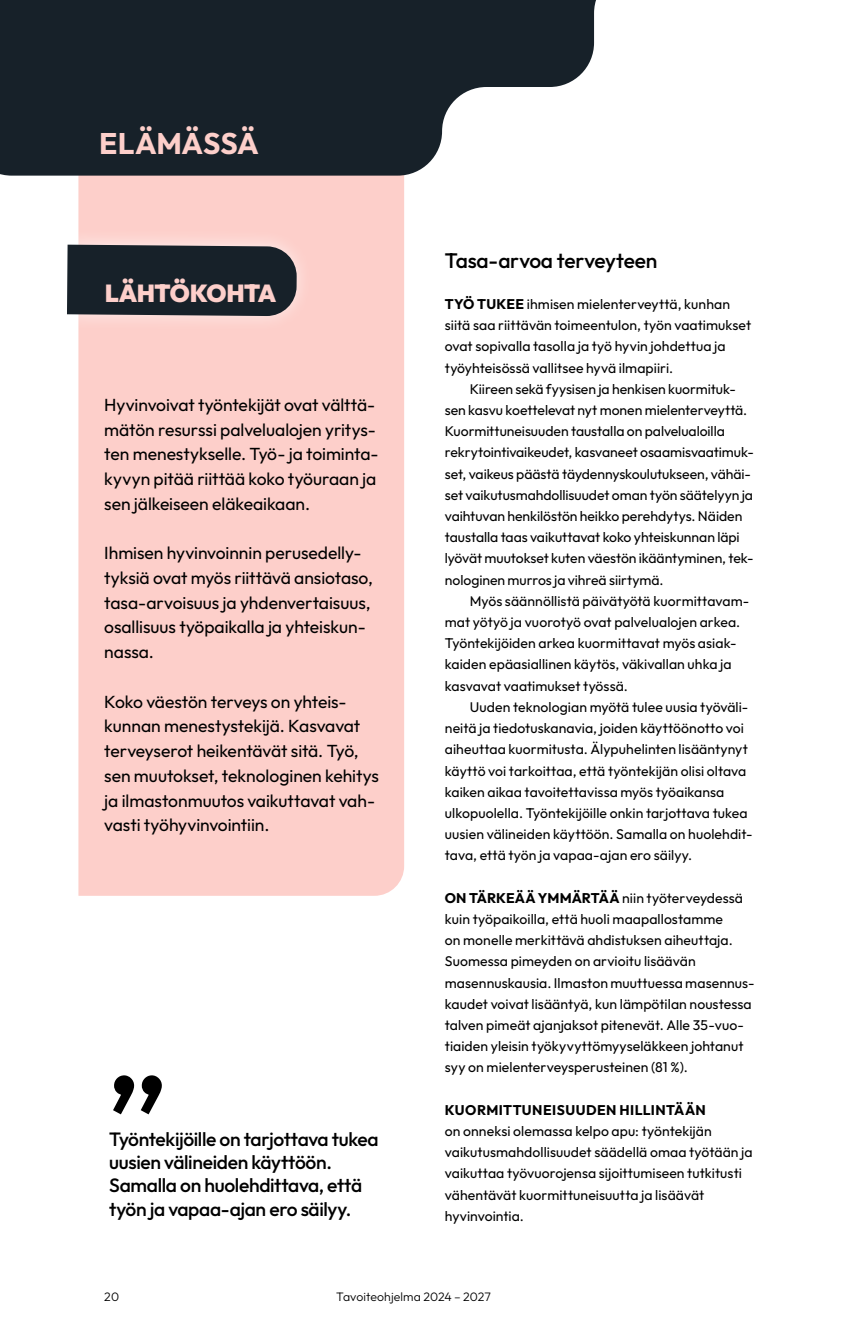
<style>
.page{position:relative;width:854px;height:1340px;background:#fff}
.page>*{position:absolute;margin:0;border:0;box-sizing:border-box;transform-origin:0 0}
.t1{font:150.5px "Outfit";color:#000}
.t2{font:700 29.75px "Outfit";color:#fdcfca}
.t3{font:900 24.5px "Outfit";letter-spacing:-.025em;color:#fdcfca}
.t4{font:500 21px "Outfit";letter-spacing:-.01em;color:#000}
.t5{font:500 19.25px/23.1px "Outfit";letter-spacing:-.02em;color:#000}
.t6{font:17.5px/24.7px "Outfit";letter-spacing:-.005em;color:#000}
.t7{font:14px/21.2px "Outfit";letter-spacing:.005em;color:#000}
.t8{font:700 14px "Outfit";letter-spacing:.03em;color:#000}
.t9{font:300 12.25px "Outfit";letter-spacing:.005em;color:#000}
.s1{font-weight:700}
</style>
<div class="page">
<div style="left:78px;top:176px;width:326px;height:719px;background:#fdcfca"></div>
<svg style="left:67px;top:225px;width:248px;height:109px;background:#786d6f"></svg>
<svg style="left:0;top:0;width:596px;height:176px;background:#363f46"></svg>
<h2 class="t2" style="left:99px;top:124px;width:161px">ELÄMÄSSÄ</h2>
<h3 class="t3" style="left:105px;top:277px;width:173px">LÄHTÖKOHTA</h3>
<p class="t6" style="left:104px;top:393px;width:276px">Hyvinvoivat työntekijät ovat välttä&shy;mätön resurssi palvelualojen yritys&shy;ten menestykselle. Työ- ja toiminta&shy;kyvyn pitää riittää koko työuraan ja sen jälkeiseen eläkeaikaan.</p>
<p class="t6" style="left:104px;top:541px;width:270px">Ihmisen hyvinvoinnin perusedelly&shy;tyksiä ovat myös riittävä ansiotaso, tasa-arvoisuus ja yhdenvertaisuus, osallisuus työpaikalla ja yhteiskun&shy;nassa.</p>
<p class="t6" style="left:104px;top:689px;width:276px">Koko väestön terveys on yhteis&shy;kunnan menestystekijä. Kasvavat terveyserot heikentävät sitä. Työ, sen muutokset, teknologinen kehitys ja ilmastonmuutos vaikuttavat vah&shy;vasti työhyvinvointiin.</p>
<h1 class="t1" style="left:104px;top:1032px;width:67px">”</h1>
<h3 class="t5" style="left:109px;top:1128px;width:271px">Työntekijöille on tarjottava tukea uusien välineiden käyttöön.<br>Samalla on huolehdittava, että työn ja vapaa-ajan ero säilyy.</h3>
<h3 class="t4" style="left:444px;top:247px;width:214px">Tasa-arvoa terveyteen</h3>
<p class="t7" style="left:444px;top:294px;width:308px"><span class="s1">TYÖ TUKEE</span> ihmisen mielenterveyttä, kunhan siitä saa riittävän toimeentulon, työn vaatimukset ovat sopivalla tasolla ja työ hyvin johdettua ja työyhteisössä vallitsee hyvä ilmapiiri.</p>
<p class="t7" style="left:444px;top:378px;width:310px;text-indent:25px">Kiireen sekä fyysisen ja henkisen kuormituk&shy;sen kasvu koettelevat nyt monen mielenterveyttä.<br>Kuormittuneisuuden taustalla on palvelualoilla rekrytointivaikeudet, kasvaneet osaamisvaatimuk&shy;set, vaikeus päästä täydennyskoulutukseen, vähäi&shy;set vaikutusmahdollisuudet oman työn säätelyyn ja vaihtuvan henkilöstön heikko perehdytys. Näiden taustalla taas vaikuttavat koko yhteiskunnan läpi lyövät muutokset kuten väestön ikääntyminen, tek&shy;nologinen murros ja vihreä siirtymä.</p>
<p class="t7" style="left:444px;top:590px;width:306px;text-indent:25px">Myös säännöllistä päivätyötä kuormittavam&shy;mat yötyö ja vuorotyö ovat palvelualojen arkea.<br>Työntekijöiden arkea kuormittavat myös asiak&shy;kaiden epäasiallinen käytös, väkivallan uhka ja kasvavat vaatimukset työssä.</p>
<p class="t7" style="left:444px;top:696px;width:309px;text-indent:25px">Uuden teknologian myötä tulee uusia työväli&shy;neitä ja tiedotuskanavia, joiden käyttöönotto voi aiheuttaa kuormitusta. Älypuhelinten lisääntynyt käyttö voi tarkoittaa, että työntekijän olisi oltava kaiken aikaa tavoitettavissa myös työaikansa ulkopuolella. Työntekijöille onkin tarjottava tukea uusien välineiden käyttöön. Samalla on huolehdit&shy;tava, että työn ja vapaa-ajan ero säilyy.</p>
<p class="t7" style="left:444px;top:887px;width:311px"><span class="s1">ON TÄRKEÄÄ YMMÄRTÄÄ</span> niin työterveydessä kuin työpaikoilla, että huoli maapallostamme<br>on monelle merkittävä ahdistuksen aiheuttaja.<br>Suomessa pimeyden on arvioitu lisäävän masennuskausia. Ilmaston muuttuessa masennus&shy;kaudet voivat lisääntyä, kun lämpötilan noustessa talven pimeät ajanjaksot pitenevät. Alle 35-vuo&shy;tiaiden yleisin työkyvyttömyyseläkkeen johtanut syy on mielenterveysperusteinen (81 %).</p>
<p class="t8" style="left:444px;top:1100px;width:262px">KUORMITTUNEISUUDEN HILLINTÄÄN</p>
<p class="t7" style="left:444px;top:1120px;width:309px">on onneksi olemassa kelpo apu: työntekijän vaikutusmahdollisuudet säädellä omaa työtään ja vaikuttaa työvuorojensa sijoittumiseen tutkitusti vähentävät kuormittuneisuutta ja lisäävät hyvinvointia.</p>
<p class="t9" style="left:104px;top:1289px;width:16px">20</p>
<p class="t9" style="left:336px;top:1289px;width:156px">Tavoiteohjelma 2024 – 2027</p>
</div>
